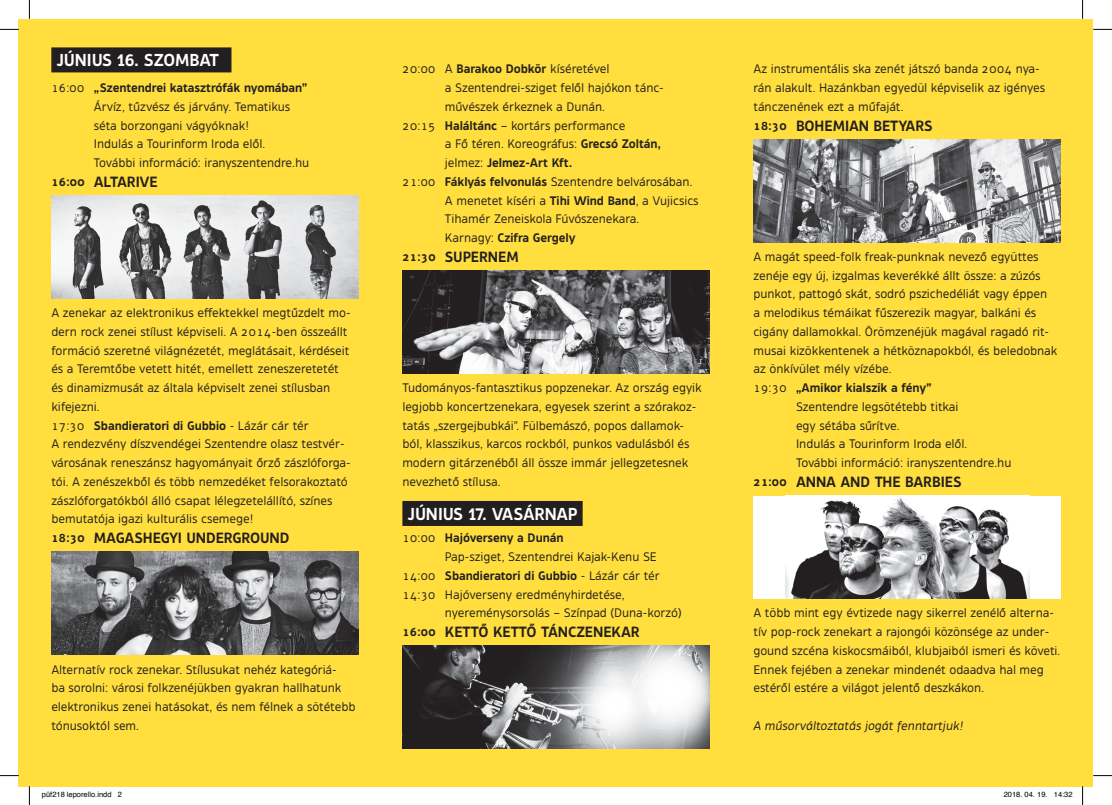
<style>
.page{position:relative;width:1112px;height:805px;background:#fff}
.page>*{position:absolute;margin:0;border:0;box-sizing:border-box;transform-origin:0 0}
.t1{font:600 17.5px "Tosia";letter-spacing:-.01em;color:#fff}
.t2{font:600 15px "Tosia";letter-spacing:-.005em;color:#231f20}
.t3{font:12.5px/18.8px "Tosia";letter-spacing:-.005em;color:#231f20}
.t4{font:600 12.5px "Tosia";letter-spacing:-.005em;color:#231f20}
.t5{font:italic 12.5px "Tosia";letter-spacing:-.005em;color:#231f20}
.t6{font:7.5px "Helvetica";color:#000}
.s1{font-weight:400}
.s2{font-size:12.5px}
.s3{font-weight:600}
</style>
<div class="page">
<div style="left:19px;top:19px;width:1073px;height:767px;background:#ffde3d"></div>
<div style="left:51px;top:47px;width:180px;height:25px;background:#231f20"></div>
<img style="left:51px;top:195px;width:307px;height:103px">
<img style="left:51px;top:552px;width:307px;height:102px">
<div style="left:402px;top:501px;width:180px;height:25px;background:#231f20"></div>
<img style="left:402px;top:270px;width:307px;height:103px">
<img style="left:402px;top:645px;width:307px;height:103px">
<img style="left:753px;top:139px;width:307px;height:103px">
<div style="left:753px;top:495px;width:307px;height:103px;background:#fff"></div>
<img style="left:784px;top:495px;width:244px;height:103px">
<svg style="left:0;top:29px;width:19px;height:1px"></svg>
<svg style="left:1092px;top:29px;width:19px;height:1px"></svg>
<svg style="left:0;top:774px;width:19px;height:2px"></svg>
<svg style="left:1092px;top:774px;width:19px;height:2px"></svg>
<svg style="left:29px;top:0;width:1px;height:19px"></svg>
<svg style="left:29px;top:786px;width:1px;height:19px"></svg>
<svg style="left:1082px;top:0;width:1px;height:19px"></svg>
<svg style="left:1081px;top:786px;width:2px;height:19px"></svg>
<p class="t1" style="left:56px;top:48px;width:164px">JÚNIUS 16. SZOMBAT</p>
<p class="t4" style="left:51px;top:79px;width:257px"><span class="s1">16:00</span> „Szentendrei katasztrófák nyomában”</p>
<p class="t3" style="left:94px;top:96px;width:198px">Árvíz, tűzvész és járvány. Tematikus</p>
<p class="t3" style="left:94px;top:115px;width:157px">séta borzongani vágyóknak!</p>
<p class="t3" style="left:94px;top:134px;width:217px">Indulás a Tourinform Iroda elől.<br>További információ: iranyszentendre.hu</p>
<p class="t2" style="left:51px;top:171px;width:108px"><span class="s2">16:00</span> ALTARIVE</p>
<p class="t3" style="left:51px;top:303px;width:301px">A zenekar az elektronikus effektekkel megtűzdelt mo&shy;dern rock zenei stílust képviseli. A 2014-ben összeállt formáció szeretné világnézetét, meglátásait, kérdéseit és a Teremtőbe vetett hitét, emellett zeneszeretetét és dinamizmusát az általa képviselt zenei stílusban kifejezni.</p>
<p class="t4" style="left:51px;top:416px;width:259px"><span class="s1">17:30</span> Sbandieratori di Gubbio <span class="s1">- Lázár cár tér</span></p>
<p class="t3" style="left:51px;top:434px;width:301px">A rendezvény díszvendégei Szentendre olasz testvér&shy;városának reneszánsz hagyományait őrző zászlóforga&shy;tói. A zenészekből és több nemzedéket felsorakoztató zászlóforgatókból álló csapat lélegzetelállító, színes bemutatója igazi kulturális csemege!</p>
<p class="t2" style="left:51px;top:527px;width:240px"><span class="s2">18:30</span> MAGASHEGYI UNDERGROUND</p>
<p class="t3" style="left:51px;top:659px;width:305px">Alternatív rock zenekar. Stílusukat nehéz kategóriá-<br>ba sorolni: városi folkzenéjükben gyakran hallhatunk elektronikus zenei hatásokat, és nem félnek a sötétebb tónusoktól sem.</p>
<p class="t3" style="left:402px;top:59px;width:208px">20:00 A <span class="s3">Barakoo Dobkör</span> kíséretével</p>
<p class="t3" style="left:445px;top:78px;width:220px">a Szentendrei-sziget felől hajókon tánc&shy;művészek érkeznek a Dunán.</p>
<p class="t3" style="left:445px;top:115px;width:217px;text-indent:-43px">20:15 <span class="s3">Haláltánc</span> – kortárs performance<br>a Fő téren. Koreográfus: <span class="s3">Grecsó Zoltán, </span>jelmez: <span class="s3">Jelmez-Art Kft.</span></p>
<p class="t3" style="left:402px;top:171px;width:291px">21:00 <span class="s3">Fáklyás felvonulás</span> Szentendre belvárosában.</p>
<p class="t3" style="left:445px;top:190px;width:255px">A menetet kíséri a <span class="s3">Tihi Wind Band</span>, a Vujicsics<br>Tihamér Zeneiskola Fúvószenekara.<br>Karnagy: <span class="s3">Czifra Gergely</span></p>
<p class="t2" style="left:402px;top:246px;width:118px"><span class="s2">21:30</span> SUPERNEM</p>
<p class="t3" style="left:402px;top:378px;width:301px">Tudományos-fantasztikus popzenekar. Az ország egyik legjobb koncertzenekara, egyesek szerint a szórakoz&shy;tatás „szergejbubkái”. Fülbemászó, popos dallamok&shy;ból, klasszikus, karcos rockból, punkos vadulásból és modern gitárzenéből áll össze immár jellegzetesnek nevezhető stílusa.</p>
<p class="t1" style="left:407px;top:501px;width:171px">JÚNIUS 17. VASÁRNAP</p>
<p class="t3" style="left:445px;top:528px;width:213px;text-indent:-43px">10:00 <span class="s3">Hajóverseny a Dunán<br></span>Pap-sziget, Szentendrei Kajak-Kenu SE</p>
<p class="t4" style="left:402px;top:566px;width:259px"><span class="s1">14:00</span> Sbandieratori di Gubbio <span class="s1">- Lázár cár tér</span></p>
<p class="t3" style="left:445px;top:584px;width:238px;text-indent:-43px">14:30 Hajóverseny eredményhirdetése, nyereménysorsolás – Színpad (Duna-korzó)</p>
<p class="t2" style="left:402px;top:621px;width:239px"><span class="s2">16:00</span> KETTŐ KETTŐ TÁNCZENEKAR</p>
<p class="t3" style="left:753px;top:59px;width:293px">Az instrumentális ska zenét játszó banda 2004 nya&shy;rán alakult. Hazánkban egyedül képviselik az igényes tánczenének ezt a műfaját.</p>
<p class="t2" style="left:753px;top:115px;width:181px"><span class="s2">18:30</span> BOHEMIAN BETYARS</p>
<p class="t3" style="left:753px;top:246px;width:305px">A magát speed-folk freak-punknak nevező együttes zenéje egy új, izgalmas keverékké állt össze: a zúzós punkot, pattogó skát, sodró pszichedéliát vagy éppen<br>a melodikus témáikat fűszerezik magyar, balkáni és cigány dallamokkal. Örömzenéjük magával ragadó rit&shy;musai kizökkentenek a hétköznapokból, és beledobnak az önkívület mély vízébe.</p>
<p class="t4" style="left:753px;top:379px;width:180px"><span class="s1">19:30</span> „Amikor kialszik a fény”</p>
<p class="t3" style="left:795px;top:396px;width:164px">Szentendre legsötétebb titkai egy sétába sűrítve.</p>
<p class="t3" style="left:795px;top:434px;width:217px">Indulás a Tourinform Iroda elől.<br>További információ: iranyszentendre.hu</p>
<p class="t2" style="left:753px;top:471px;width:209px"><span class="s2">21:00</span> ANNA AND THE BARBIES</p>
<p class="t3" style="left:753px;top:603px;width:308px">A több mint egy évtizede nagy sikerrel zenélő alterna&shy;tív pop-rock zenekart a rajongói közönsége az under&shy;gound szcéna kiskocsmáiból, klubjaiból ismeri és követi.<br>Ennek fejében a zenekar mindenét odaadva hal meg estéről estére a világot jelentő deszkákon.</p>
<p class="t5" style="left:753px;top:717px;width:211px">A műsorváltoztatás jogát fenntartjuk!</p>
<p class="t6" style="left:42px;top:789px;width:82px">püf218 leporello.indd 2</p>
<p class="t6" style="left:1003px;top:789px;width:70px">2018. 04. 19. 14:32</p>
</div>
